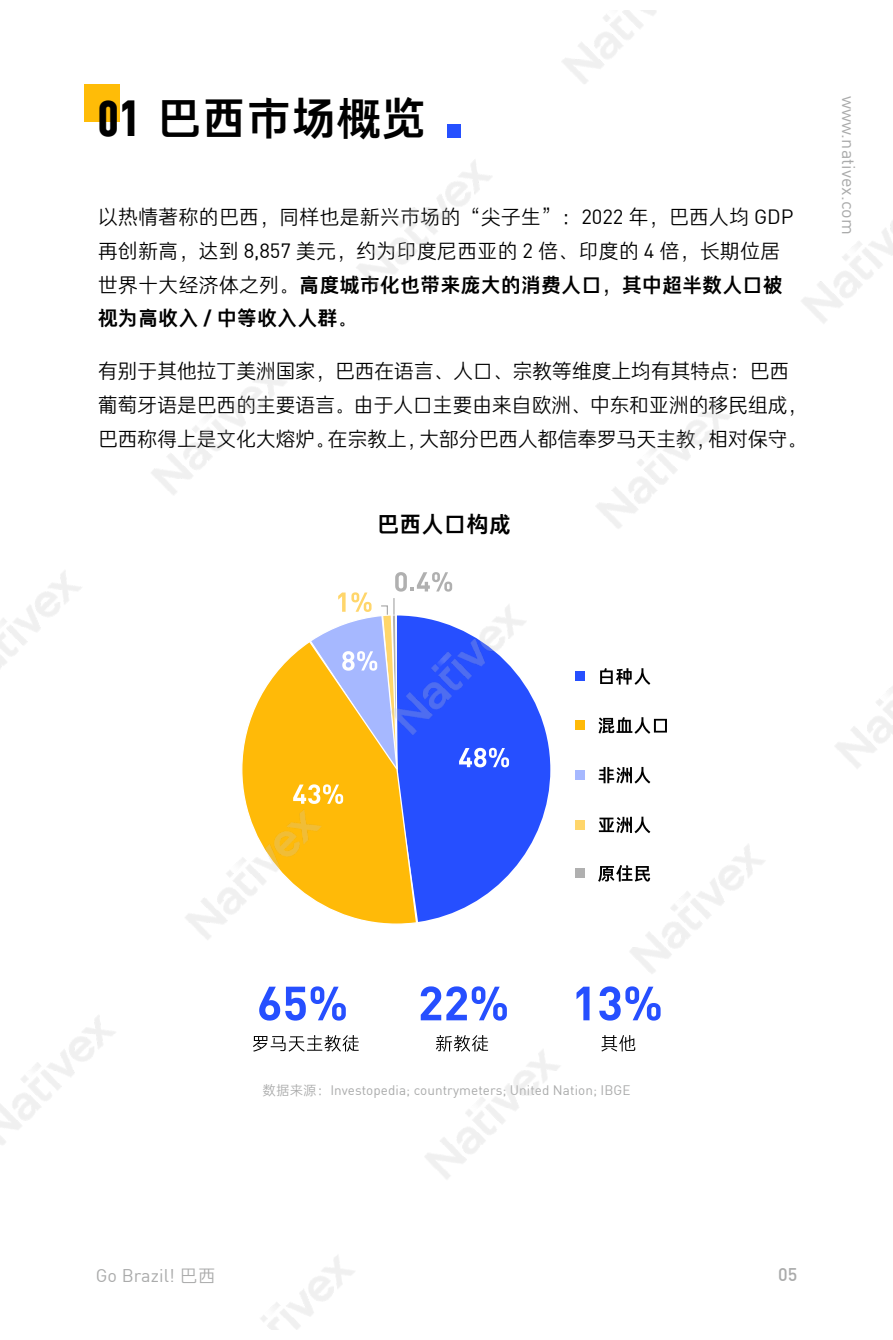
<style>
.page{position:relative;width:893px;height:1340px;background:#fff}
.page>*{position:absolute;margin:0;border:0;box-sizing:border-box;transform-origin:0 0}
.t1{font:45px "FZFANGJHS CU GB1 0";color:#000}
.t2{font:22.5px "FZFANGJHS CU GB1 0";letter-spacing:-.005em;color:#000}
.t3{font:20.25px/33.8px "FZFANGJHS GB1 0";letter-spacing:-.025em;color:#000}
.t4{font:20.25px/33.8px "FZFANGJHS GB1 0";letter-spacing:-.005em;color:#000}
.t5{font:20.25px/33.8px "FZFANGJHS CU GB1 0";letter-spacing:-.005em;color:#000}
.t6{font:18px "DINOT";letter-spacing:.005em;color:#aaabab}
.t7{font:500 18px "DINOT";color:#aaabab}
.t8{font:13.5px "DINOT";letter-spacing:.005em;color:#aaabab}
.s1{font-family:"DINOT";font-weight:900;font-stretch:condensed;font-size:49.5px}
.s2{font-family:"DINOT"}
.s3{font-family:"FZFANGJHS GB1 0"}
.s4{font-family:"DINOT";font-weight:700}
</style>
<div class="page">
<img style="left:0;top:11px;width:893px;height:1318px">
<h1 class="t1" style="left:98px;top:94px;width:330px"><span class="s1">01</span> 巴西市场概览</h1>
<p class="t4" style="left:98px;top:200px;width:697px">以热情著称的巴西，同样也是新兴市场的“尖子生”：<span class="s2">2022</span> 年，巴西人均 <span class="s2">GDP</span>再创新高，达到 <span class="s2">8,857</span> 美元，约为印度尼西亚的 <span class="s2">2</span> 倍、印度的 <span class="s2">4</span> 倍，长期位居</p>
<p class="t5" style="left:98px;top:268px;width:687px"><span class="s3">世界十大经济体之列。</span>高度城市化也带来庞大的消费人口，其中超半数人口被视为高收入 <span class="s4">/</span> 中等收入人群。</p>
<p class="t3" style="left:98px;top:354px;width:711px">有别于其他拉丁美洲国家，巴西在语言、人口、宗教等维度上均有其特点：巴西葡萄牙语是巴西的主要语言。由于人口主要由来自欧洲、中东和亚洲的移民组成，巴西称得上是文化大熔炉。在宗教上，大部分巴西人都信奉罗马天主教，相对保守。</p>
<p class="t2" style="left:377px;top:512px;width:136px">巴西人口构成</p>
<p class="t6" style="left:862px;top:96px;width:141px;rotate:90deg">www.nativex.com</p>
<p class="t8" style="left:263px;top:1079px;width:369px"><span class="s3">数据来源：</span>Investopedia; countrymeters; United Nation; IBGE</p>
<p class="t6" style="left:96px;top:1262px;width:122px">Go Brazil! <span class="s3">巴西</span></p>
<p class="t7" style="left:778px;top:1260px;width:21px">05</p>
</div>
